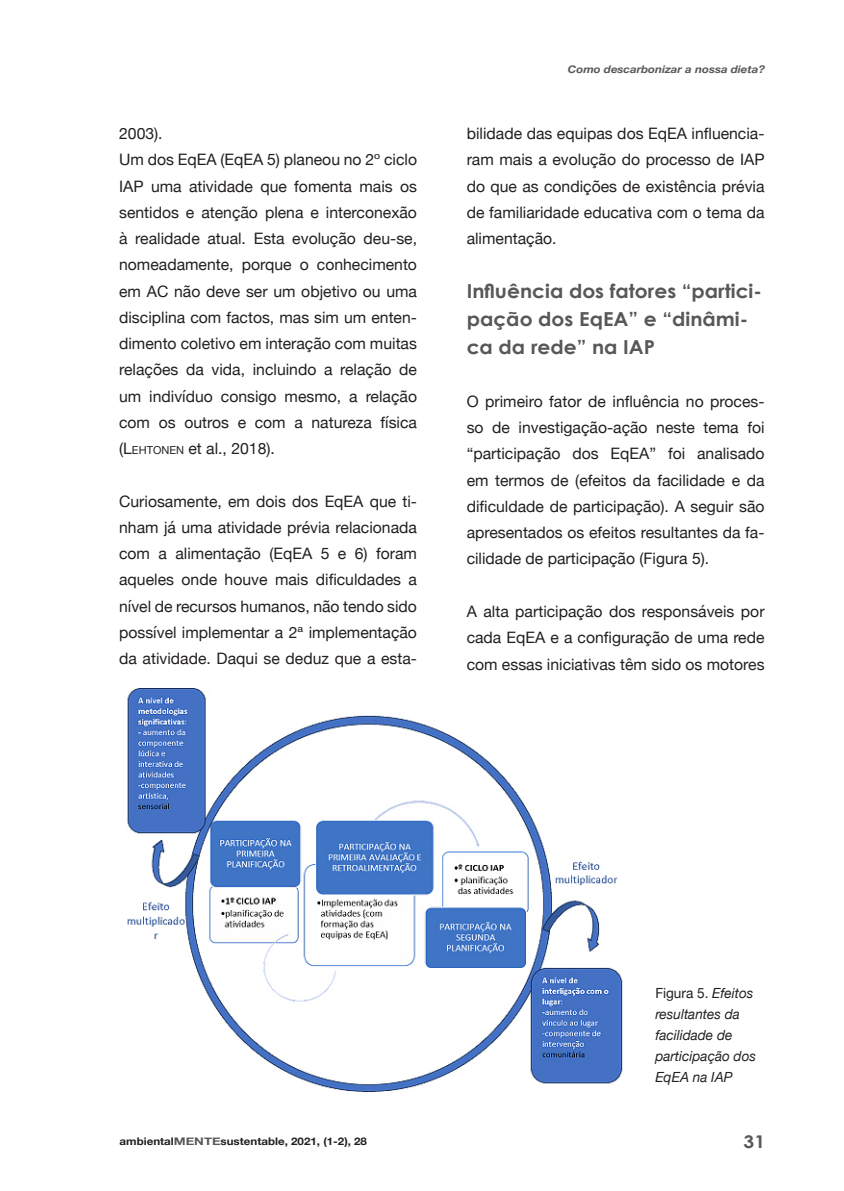
<style>
.page{position:relative;width:844px;height:1191px;background:#fff}
.page>*{position:absolute;margin:0;border:0;box-sizing:border-box;transform-origin:0 0}
.t1{font:700 19.25px/28px "Century Gothic";color:#57585a;scale:1.05 1}
.t2{font:700 17.5px "Century Gothic";color:#57585a;scale:1.1 1}
.t3{font:15.75px/26.2px "Helvetica Neue";color:#231f20;text-align:justify}
.t4{font:italic 14px/21px "Helvetica Neue";color:#231f20}
.t5{font:700 10.5px "Helvetica Neue";color:#231f20;scale:1.1 1}
.t6{font:italic 700 10.5px "Helvetica Neue";color:#57585a;scale:1.1 1}
.s1{font-style:inherit}
.s2{font-size:11.03px}
.s3{font-style:normal}
.s4{color:#57585a}
</style>
<div class="page">
<img style="left:127px;top:688px;width:496px;height:403px">
<p class="t3" style="left:119px;top:121px;width:45px">2003).</p>
<p class="t3" style="left:119px;top:147px;width:299px">Um dos EqEA (EqEA 5) planeou no 2º ciclo IAP uma atividade que fomenta mais os sentidos e atenção plena e interconexão à realidade atual. Esta evolução deu-se, nomeadamente, porque o conhecimento em AC não deve ser um objetivo ou uma disciplina com factos, mas sim um enten&shy;dimento coletivo em interação com muitas relações da vida, incluindo a relação de um indivíduo consigo mesmo, a relação com os outros e com a natureza física (<span class="s1">L</span><span class="s2">EHTONEN</span> et al., 2018).</p>
<p class="t3" style="left:119px;top:489px;width:299px">Curiosamente, em dois dos EqEA que ti&shy;nham já uma atividade prévia relacionada com a alimentação (EqEA 5 e 6) foram aqueles onde houve mais dificuldades a nível de recursos humanos, não tendo sido possível implementar a 2ª implementação da atividade. Daqui se deduz que a esta-</p>
<p class="t6" style="left:567px;top:61px;width:181px">Como descarbonizar a nossa dieta?</p>
<p class="t3" style="left:466px;top:121px;width:299px">bilidade das equipas dos EqEA influencia&shy;ram mais a evolução do processo de IAP do que as condições de existência prévia de familiaridade educativa com o tema da alimentação.</p>
<p class="t1" style="left:466px;top:276px;width:283px">Influência dos fatores “partici&shy;pação dos EqEA” e “dinâmi&shy;ca da rede” na IAP</p>
<p class="t3" style="left:466px;top:389px;width:299px">O primeiro fator de influência no proces&shy;so de investigação-ação neste tema foi “participação dos EqEA” foi analisado em termos de (efeitos da facilidade e da dificuldade de participação). A seguir são apresentados os efeitos resultantes da fa&shy;cilidade de participação (Figura 5).</p>
<p class="t3" style="left:466px;top:599px;width:299px">A alta participação dos responsáveis por cada EqEA e a configuração de uma rede com essas iniciativas têm sido os motores</p>
<p class="t4" style="left:655px;top:983px;width:102px"><span class="s3">Figura 5.</span> Efeitos resultantes da facilidade de participação dos<br>EqEA na IAP</p>
<p class="t5" style="left:119px;top:1132px;width:226px">ambiental<span class="s4">MENTE</span>sustentable, 2021, (1-2), 28</p>
<p class="t2" style="left:743px;top:1127px;width:21px">31</p>
</div>
